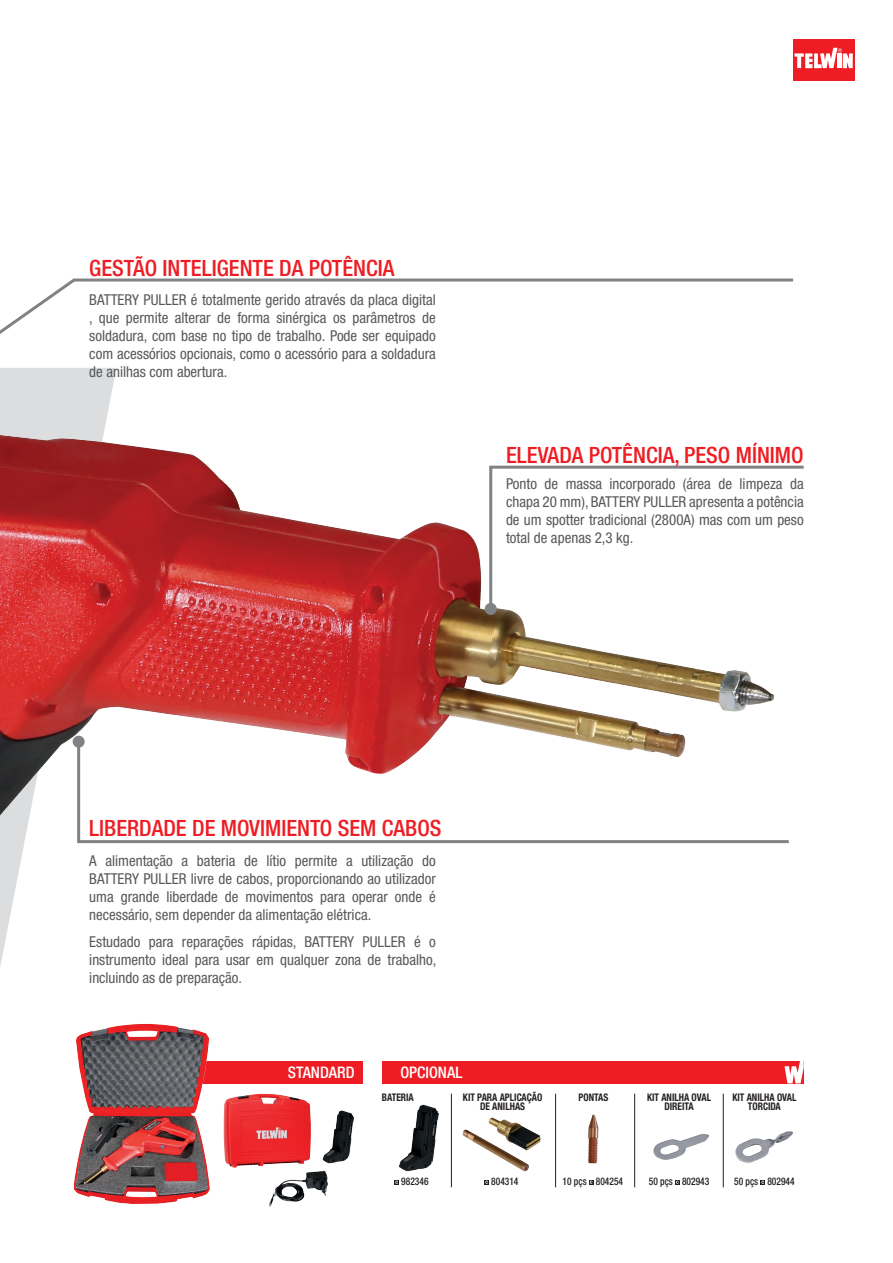
<style>
.page{position:relative;width:893px;height:1263px;background:#fff}
.page>*{position:absolute;margin:0;border:0;box-sizing:border-box;transform-origin:0 0}
.t1{font:500 condensed 22.5px "Helvetica Neue LT Std";color:#ee1d23}
.t2{font:500 condensed 15.9px "Helvetica Neue LT Std";color:#fff}
.t3{font:condensed 15px/18px "Helvetica Neue LT Std";color:#57585a;text-align:justify}
.t4{font:700 condensed 10.5px/9.8px "Helvetica Neue LT Std";color:#231f20;scale:.9 1}
.t5{font:500 condensed 10.5px "Helvetica Neue LT Std";color:#231f20;scale:.9 1}
</style>
<div class="page">
<img style="left:0;top:452px;width:774px;height:515px">
<svg style="left:76px;top:739px;width:713px;height:106px"></svg>
<div style="left:73px;top:736px;width:12px;height:12px;background:#808285;border-radius:50%"></div>
<svg style="left:488px;top:464px;width:316px;height:148px"></svg>
<div style="left:485px;top:603px;width:12px;height:12px;background:#808285;border-radius:50%"></div>
<svg style="left:0;top:278px;width:793px;height:174px"></svg>
<div style="left:94px;top:1061px;width:269px;height:22px;background:#ee1d23"></div>
<div style="left:382px;top:1061px;width:422px;height:22px;background:#ee1d23"></div>
<svg style="left:784px;top:1061px;width:20px;height:22px"></svg>
<img style="left:73px;top:1024px;width:149px;height:180px">
<img style="left:322px;top:1110px;width:32px;height:53px">
<img style="left:269px;top:1161px;width:66px;height:46px">
<img style="left:219px;top:1091px;width:95px;height:78px">
<img style="left:735px;top:1131px;width:58px;height:32px">
<svg style="left:761px;top:1180px;width:4px;height:4px"></svg>
<svg style="left:394px;top:1180px;width:5px;height:4px"></svg>
<svg style="left:675px;top:1180px;width:5px;height:4px"></svg>
<img style="left:653px;top:1134px;width:56px;height:26px">
<svg style="left:589px;top:1180px;width:4px;height:4px"></svg>
<img style="left:399px;top:1104px;width:40px;height:68px">
<svg style="left:484px;top:1180px;width:5px;height:4px"></svg>
<img style="left:462px;top:1117px;width:79px;height:55px">
<hr style="left:451px;top:1094px;width:1px;height:93px;background:#231f20">
<hr style="left:555px;top:1094px;width:1px;height:93px;background:#231f20">
<hr style="left:723px;top:1094px;width:1px;height:93px;background:#231f20">
<hr style="left:634px;top:1094px;width:1px;height:93px;background:#231f20">
<img style="left:588px;top:1114px;width:11px;height:50px">
<div style="left:793px;top:39px;width:61px;height:42px;background:#ee1d23"></div>
<svg style="left:794px;top:48px;width:59px;height:20px"></svg>
<h1 class="t1" style="left:89px;top:255px;width:152px">GESTÃO INTELIGENTE</h1>
<h1 class="t1" style="left:279px;top:255px;width:117px">DA POTÊNCIA</h1>
<p class="t3" style="left:89px;top:291px;width:348px;text-indent:102px">é totalmente gerido através da placa digital , que permite alterar de forma sinérgica os parâmetros de soldadura, com base no tipo de trabalho. Pode ser equipado com acessórios opcionais, como o acessório para a soldadura de anilhas com abertura.</p>
<p class="t3" style="left:89px;top:291px;width:16px">Battery</p>
<p class="t3" style="left:143px;top:291px;width:16px">Puller</p>
<h1 class="t1" style="left:506px;top:442px;width:299px">ELEVADA POTÊNCIA, PESO MÍN IMO</h1>
<p class="t3" style="left:506px;top:475px;width:299px">Ponto de massa incorporado (área de limpeza da chapa 20 mm), BATTERY PULLER apresenta a potência de um spotter tradicional (2800A) mas com um peso total de apenas 2,3 kg.</p>
<h1 class="t1" style="left:89px;top:815px;width:262px">LIBERDADE DE MOVIMIENTO SEM</h1>
<h1 class="t1" style="left:382px;top:815px;width:60px">CABOS</h1>
<p class="t3" style="left:89px;top:852px;width:348px">A alimentação a bateria de lítio permite a utilização do BATTERY PULLER livre de cabos, proporcionando ao utilizador uma grande liberdade de movimentos para operar onde é necessário, sem depender da alimentação elétrica.</p>
<p class="t3" style="left:89px;top:932px;width:349px">Estudado para reparações rápidas, BATTERY PULLER é o instrumento ideal para usar em qualquer zona de trabalho, incluindo as de preparação.</p>
<p class="t2" style="left:288px;top:1063px;width:68px">STANDARD</p>
<p class="t2" style="left:400px;top:1063px;width:63px">OPCIONAL</p>
<p class="t4" style="left:382px;top:1092px;width:37px">BATERIA</p>
<p class="t4" style="left:748px;top:1092px;width:39px;text-indent:-16px">KIT ANILHA OVAL<br>TORC</p>
<p class="t4" style="left:480px;top:1092px;width:48px;text-align:right">APLICAÇÃO<br>DE ANILHAS</p>
<p class="t4" style="left:579px;top:1092px;width:35px">PONTAS</p>
<p class="t4" style="left:664px;top:1092px;width:37px;text-indent:-17px">KIT ANILHA OVAL<br>DIREITA</p>
<p class="t4" style="left:463px;top:1092px;width:23px">KIT PARA</p>
<p class="t4" style="left:768px;top:1102px;width:10px">IDA</p>
<p class="t5" style="left:401px;top:1175px;width:32px">982346</p>
<p class="t5" style="left:491px;top:1175px;width:32px">804314</p>
<p class="t5" style="left:563px;top:1175px;width:69px">10 pçs 804254</p>
<p class="t5" style="left:649px;top:1175px;width:69px">50 pçs 802943</p>
<p class="t5" style="left:734px;top:1175px;width:69px">50 pçs 802944</p>
</div>
